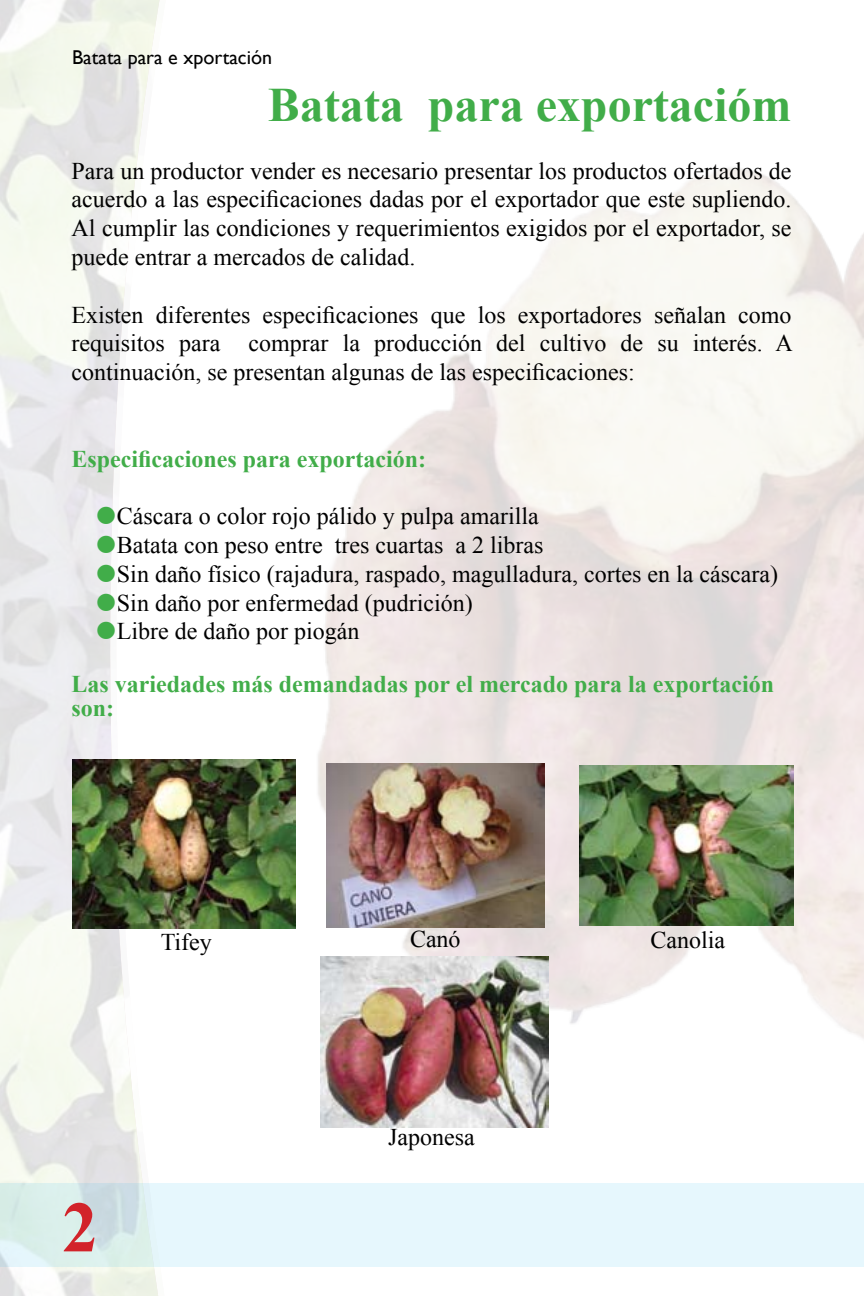
<style>
.page{position:relative;width:864px;height:1296px;background:#fff}
.page>*{position:absolute;margin:0;border:0;box-sizing:border-box;transform-origin:0 0}
.t1{font:700 72px "Times New Roman";color:#d2232a}
.t2{font:700 48px "Times New Roman";color:#41ad49}
.t3{font:24px/28.8px "Times New Roman";color:#000;text-align:justify}
.t4{font:700 24px/24px "Times New Roman";color:#41ad49}
.t5{font:20px "Gill Sans";color:#000}
</style>
<div class="page">
<img style="left:72px;top:72px;width:791px;height:1111px">
<svg style="left:0;top:1183px;width:863px;height:84px;background:#e3f4f9"></svg>
<hr style="left:863px;top:1183px;width:1px;height:84px;background:#00aeef">
<img style="left:72px;top:760px;width:224px;height:168px">
<img style="left:326px;top:764px;width:219px;height:164px">
<img style="left:580px;top:766px;width:213px;height:160px">
<img style="left:320px;top:957px;width:228px;height:171px">
<svg style="left:98px;top:506px;width:17px;height:18px"></svg>
<svg style="left:98px;top:535px;width:17px;height:18px"></svg>
<svg style="left:98px;top:564px;width:17px;height:18px"></svg>
<svg style="left:98px;top:593px;width:17px;height:18px"></svg>
<svg style="left:98px;top:622px;width:17px;height:17px"></svg>
<p class="t5" style="left:72px;top:46px;width:202px">Batata para e xportación</p>
<h2 class="t2" style="left:268px;top:72px;width:525px">Batata para exportacióm</h2>
<p class="t3" style="left:72px;top:156px;width:722px">Para un productor vender es necesario presentar los productos ofertados de acuerdo a las especificaciones dadas por el exportador que este supliendo.<br>Al cumplir las condiciones y requerimientos exigidos por el exportador, se puede entrar a mercados de calidad.</p>
<p class="t3" style="left:72px;top:300px;width:723px">Existen diferentes especificaciones que los exportadores señalan como requisitos para comprar la producción del cultivo de su interés. A continuación, se presentan algunas de las especificaciones:</p>
<p class="t4" style="left:72px;top:446px;width:356px">Especificaciones para exportación:</p>
<p class="t3" style="left:117px;top:501px;width:663px;text-align:left">Cáscara o color rojo pálido y pulpa amarilla<br>Batata con peso entre tres cuartas a 2 libras<br>Sin daño físico (rajadura, raspado, magulladura, cortes en la cáscara)<br>Sin daño por enfermedad (pudrición)<br>Libre de daño por piogán</p>
<p class="t4" style="left:72px;top:671px;width:704px">Las variedades más demandadas por el mercado para la exportación son:</p>
<p class="t3" style="left:161px;top:927px;width:53px">Tifey</p>
<p class="t3" style="left:410px;top:924px;width:52px">Canó</p>
<p class="t3" style="left:651px;top:925px;width:76px">Canolia</p>
<h1 class="t1" style="left:62px;top:1178px;width:37px">2</h1>
<p class="t3" style="left:388px;top:1122px;width:88px">Japonesa</p>
</div>
